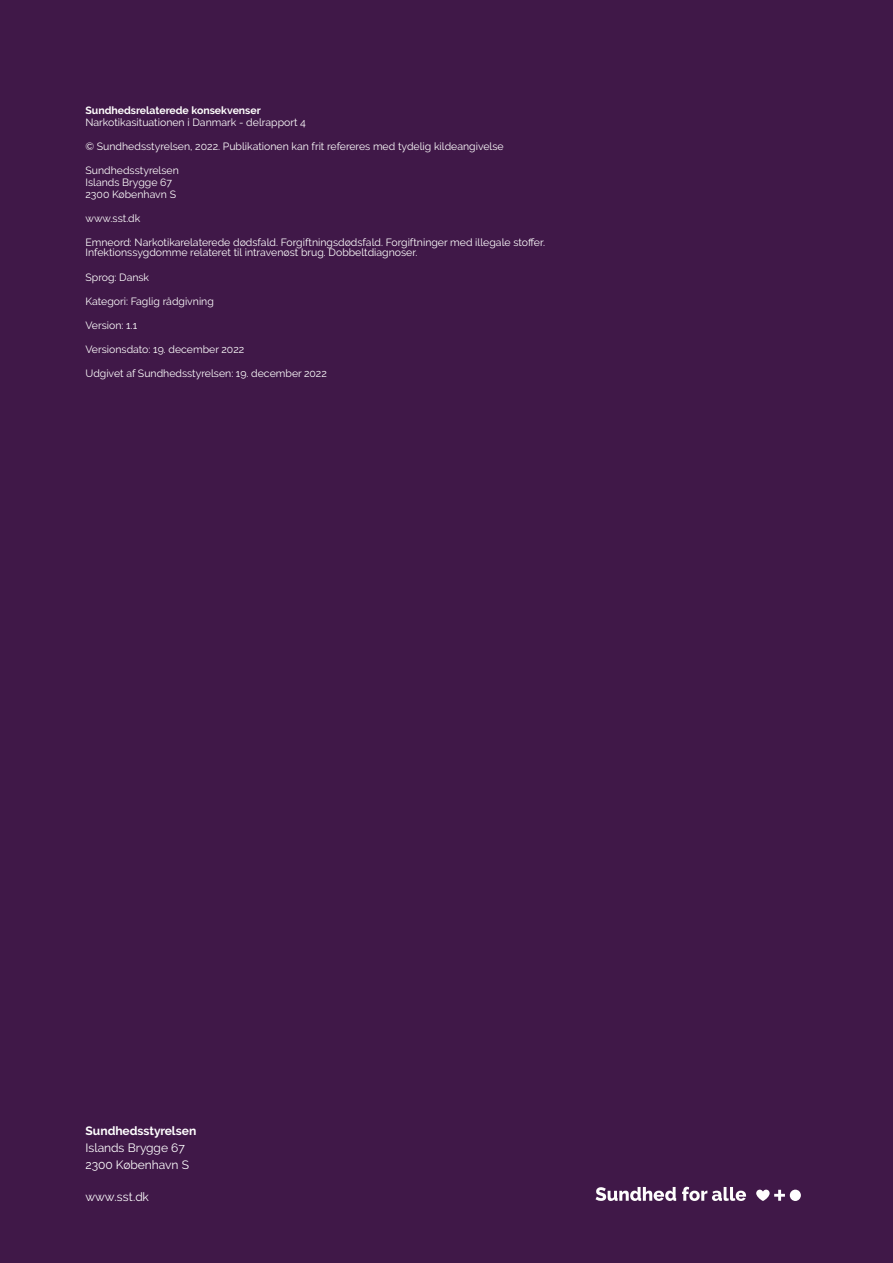
<style>
.page{position:relative;width:893px;height:1263px;background:#401848}
.page>*{position:absolute;margin:0;border:0;box-sizing:border-box;transform-origin:0 0}
.t1{font:12px/16.5px "Raleway";letter-spacing:-.005em;color:#fff}
.t2{font:700 12px "Raleway";letter-spacing:-.005em;color:#fff}
.t3{font:10.5px/12px "Raleway";color:#fefefd}
.t4{font:700 10.5px "Raleway";color:#fefefd}
</style>
<div class="page">
<svg style="left:756px;top:1189px;width:45px;height:12px"></svg>
<svg style="left:595px;top:1187px;width:151px;height:14px"></svg>
<p class="t4" style="left:86px;top:104px;width:177px">Sundhedsrelaterede konsekvenser</p>
<p class="t3" style="left:86px;top:116px;width:222px">Narkotikasituationen i Danmark - delrapport 4</p>
<p class="t3" style="left:86px;top:140px;width:420px">© Sundhedsstyrelsen, 2022. Publikationen kan frit refereres med tydelig kildeangivelse</p>
<p class="t3" style="left:86px;top:164px;width:95px">Sundhedsstyrelsen<br>Islands Brygge 67<br>2300 København S</p>
<p class="t3" style="left:86px;top:212px;width:56px">www.sst.dk</p>
<p class="t3" style="left:86px;top:237px;width:461px;line-height:10.5px">Emneord: Narkotikarelaterede dødsfald. Forgiftningsdødsfald. Forgiftninger med illegale stoffer.<br>Infektionssygdomme relateret til intravenøst brug. Dobbeltdiagnoser.</p>
<p class="t3" style="left:86px;top:271px;width:65px">Sprog: Dansk</p>
<p class="t3" style="left:86px;top:295px;width:130px">Kategori: Faglig rådgivning</p>
<p class="t3" style="left:86px;top:319px;width:53px">Version: 1.1</p>
<p class="t3" style="left:86px;top:343px;width:160px">Versionsdato: 19. december 2022</p>
<p class="t3" style="left:86px;top:367px;width:243px">Udgivet af Sundhedsstyrelsen: 19. december 2022</p>
<p class="t2" style="left:86px;top:1124px;width:112px">Sundhedsstyrelsen</p>
<p class="t1" style="left:86px;top:1139px;width:105px">Islands Brygge 67<br>2300 København S</p>
<p class="t1" style="left:86px;top:1189px;width:65px">www.sst.dk</p>
</div>
